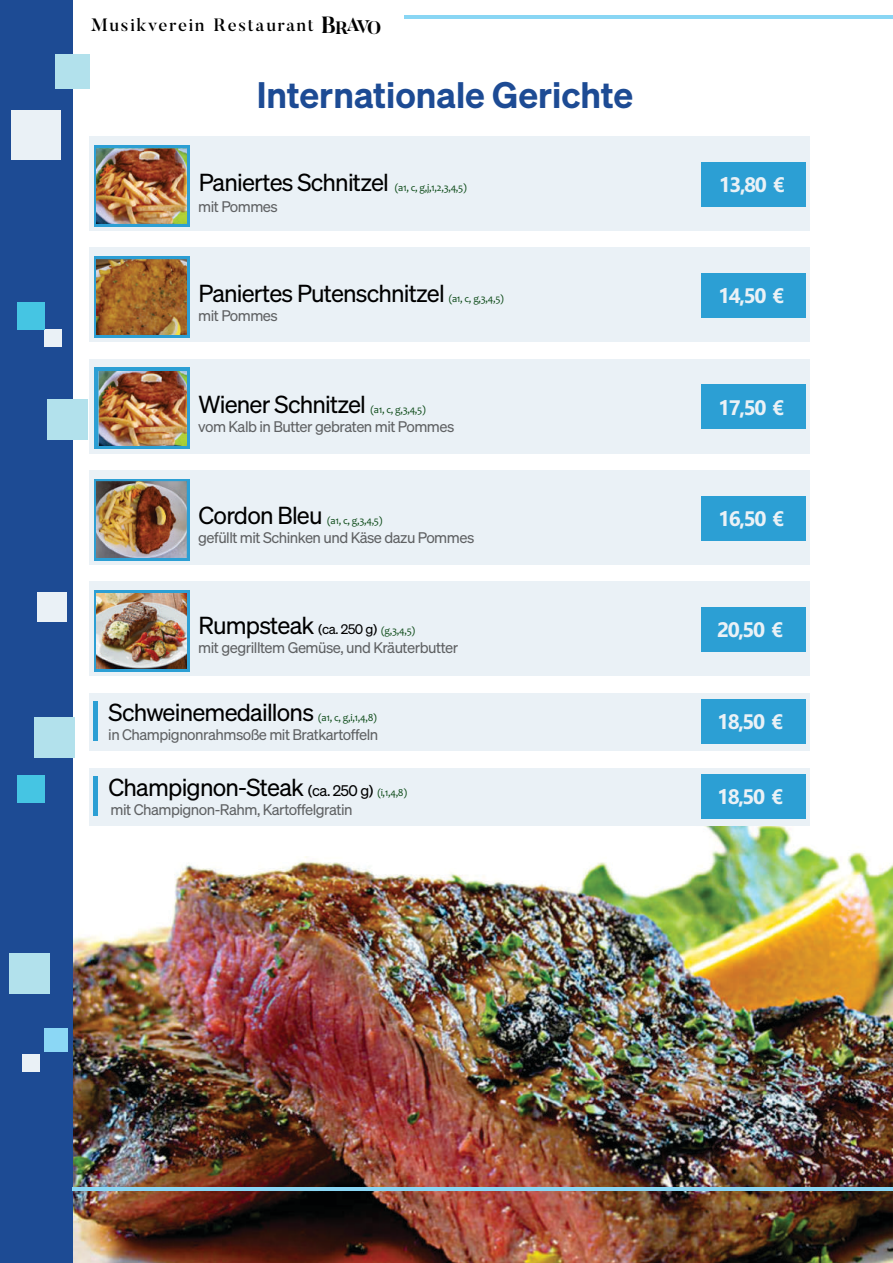
<style>
.page{position:relative;width:893px;height:1263px;background:#fff}
.page>*{position:absolute;margin:0;border:0;box-sizing:border-box;transform-origin:0 0}
.t1{font:600 36px "Sohne";color:#1d4b94}
.t2{font:24px "Sohne Buch";letter-spacing:-.035em;color:#000}
.t3{font:700 21px "Nirmala UI";letter-spacing:-.07em;color:#eaf1f6}
.t4{font:500 17.85px "Butler";letter-spacing:.1em;color:#000}
.t5{font:15px "Sohne Buch";letter-spacing:-.035em;color:#5f6163}
.t6{font:10.5px "Candara";letter-spacing:-.035em;color:#0c4a17}
.s1{font-weight:700;font-size:23.25px}
.s2{font-weight:700}
.s3{font-weight:700;font-size:18.9px}
.s4{font-weight:700;font-size:18.15px}
.s5{font-weight:700;font-size:18.3px}
.s6{font-size:13.5px}
.s7{font-family:"Candara";font-size:10.5px;color:#0c4a17}
.s8{font-size:15px}
</style>
<div class="page">
<img style="left:73px;top:790px;width:820px;height:473px">
<div style="left:0;top:0;width:73px;height:1263px;background:#1d4b94"></div>
<hr style="left:404px;top:15px;width:489px;height:4px;background:#89d6f4">
<hr style="left:72px;top:1187px;width:821px;height:4px;background:#89d6f4">
<div style="left:11px;top:110px;width:50px;height:50px;background:#eaf1f6"></div>
<div style="left:37px;top:592px;width:29px;height:30px;background:#eaf1f6"></div>
<div style="left:44px;top:329px;width:17px;height:17px;background:#eaf1f6"></div>
<div style="left:22px;top:1054px;width:18px;height:18px;background:#eaf1f6"></div>
<div style="left:55px;top:54px;width:35px;height:35px;background:#b2e1ec"></div>
<div style="left:9px;top:953px;width:41px;height:41px;background:#b2e1ec"></div>
<div style="left:45px;top:1028px;width:23px;height:24px;background:#8bd7f5"></div>
<div style="left:34px;top:717px;width:41px;height:41px;background:#b2e1ec"></div>
<div style="left:47px;top:399px;width:41px;height:41px;background:#b2e1ec"></div>
<div style="left:17px;top:302px;width:28px;height:27px;background:#45c5e3"></div>
<div style="left:17px;top:775px;width:28px;height:28px;background:#45c5e3"></div>
<div style="left:89px;top:137px;width:720px;height:94px;background:#eaf1f6"></div>
<svg style="left:94px;top:145px;width:95px;height:81px"></svg>
<img style="left:96px;top:149px;width:91px;height:74px">
<div style="left:701px;top:162px;width:104px;height:45px;background:#2c9fd4"></div>
<div style="left:89px;top:248px;width:720px;height:94px;background:#eaf1f6"></div>
<svg style="left:94px;top:257px;width:95px;height:81px"></svg>
<img style="left:96px;top:260px;width:90px;height:75px">
<div style="left:701px;top:273px;width:104px;height:45px;background:#2c9fd4"></div>
<div style="left:89px;top:359px;width:720px;height:94px;background:#eaf1f6"></div>
<div style="left:94px;top:368px;width:95px;height:81px;background:#2c9fd4"></div>
<img style="left:98px;top:371px;width:89px;height:75px">
<div style="left:701px;top:384px;width:104px;height:45px;background:#2c9fd4"></div>
<div style="left:89px;top:471px;width:720px;height:94px;background:#eaf1f6"></div>
<svg style="left:94px;top:479px;width:95px;height:81px"></svg>
<img style="left:96px;top:482px;width:91px;height:76px">
<div style="left:701px;top:496px;width:104px;height:45px;background:#2c9fd4"></div>
<div style="left:89px;top:582px;width:720px;height:94px;background:#eaf1f6"></div>
<div style="left:94px;top:591px;width:95px;height:81px;background:#2c9fd4"></div>
<img style="left:96px;top:593px;width:91px;height:76px">
<div style="left:701px;top:607px;width:104px;height:45px;background:#2c9fd4"></div>
<div style="left:89px;top:693px;width:720px;height:58px;background:#eaf1f6"></div>
<hr style="left:94px;top:702px;width:4px;height:39px;background:#2c9fd4">
<div style="left:701px;top:699px;width:104px;height:44px;background:#2c9fd4"></div>
<div style="left:89px;top:768px;width:720px;height:58px;background:#eaf1f6"></div>
<hr style="left:94px;top:777px;width:4px;height:39px;background:#2c9fd4">
<div style="left:701px;top:774px;width:104px;height:44px;background:#2c9fd4"></div>
<p class="t4" style="left:91px;top:18px;width:292px">Musikverein Restaurant <span class="s1">B</span><span class="s2">R</span><span class="s3">A</span><span class="s4">V</span><span class="s5">O</span></p>
<h1 class="t1" style="left:257px;top:80px;width:378px">Internationale Gerichte</h1>
<h2 class="t2" style="left:199px;top:173px;width:192px">Paniertes Schnitzel</h2>
<p class="t6" style="left:395px;top:184px;width:73px">(a1, c, g,j,1,2,3,4,5)</p>
<h3 class="t3" style="left:719px;top:177px;width:68px">13,80 €</h3>
<p class="t5" style="left:198px;top:200px;width:81px">mit Pommes</p>
<h2 class="t2" style="left:199px;top:283px;width:248px">Paniertes Putenschnitzel</h2>
<p class="t6" style="left:449px;top:294px;width:57px">(a1, c, g,3,4,5)</p>
<h3 class="t3" style="left:718px;top:288px;width:68px">14,50 €</h3>
<p class="t5" style="left:198px;top:309px;width:81px">mit Pommes</p>
<h2 class="t2" style="left:199px;top:394px;width:169px">Wiener Schnitzel</h2>
<p class="t6" style="left:371px;top:405px;width:57px">(a1, c, g,3,4,5)</p>
<h3 class="t3" style="left:718px;top:399px;width:68px">17,50 €</h3>
<p class="t5" style="left:198px;top:420px;width:258px">vom Kalb in Butter gebraten mit Pommes</p>
<h2 class="t2" style="left:199px;top:506px;width:126px">Cordon Bleu</h2>
<p class="t6" style="left:327px;top:517px;width:57px">(a1, c, g,3,4,5)</p>
<h3 class="t3" style="left:718px;top:511px;width:68px">16,50 €</h3>
<p class="t5" style="left:198px;top:532px;width:278px">gefüllt mit Schinken und Käse dazu Pommes</p>
<h2 class="t2" style="left:199px;top:615px;width:218px">Rumpsteak <span class="s6">(ca. 250 g)</span> <span class="s7">(g,3,4,5)</span></h2>
<h3 class="t3" style="left:717px;top:622px;width:68px">20,50 €</h3>
<p class="t5" style="left:198px;top:641px;width:262px">mit gegrilltem Gemüse, und Kräuterbutter</p>
<h2 class="t2" style="left:109px;top:702px;width:207px">Schweinemedaillons</h2>
<p class="t6" style="left:318px;top:713px;width:60px">(a1, c, g,i,1,4,8)</p>
<p class="t5" style="left:108px;top:728px;width:272px">in Champignonrahmsoße mit Bratkartoffeln</p>
<h2 class="t2" style="left:109px;top:777px;width:300px">Champignon-Steak <span class="s8">(ca. 250 g)</span> <span class="s7">(i,1,4,8)</span></h2>
<p class="t5" style="left:111px;top:803px;width:244px">mit Champignon-Rahm, Kartoffelgratin</p>
<h3 class="t3" style="left:717px;top:713px;width:68px">18,50 €</h3>
<h3 class="t3" style="left:717px;top:788px;width:68px">18,50 €</h3>
</div>
